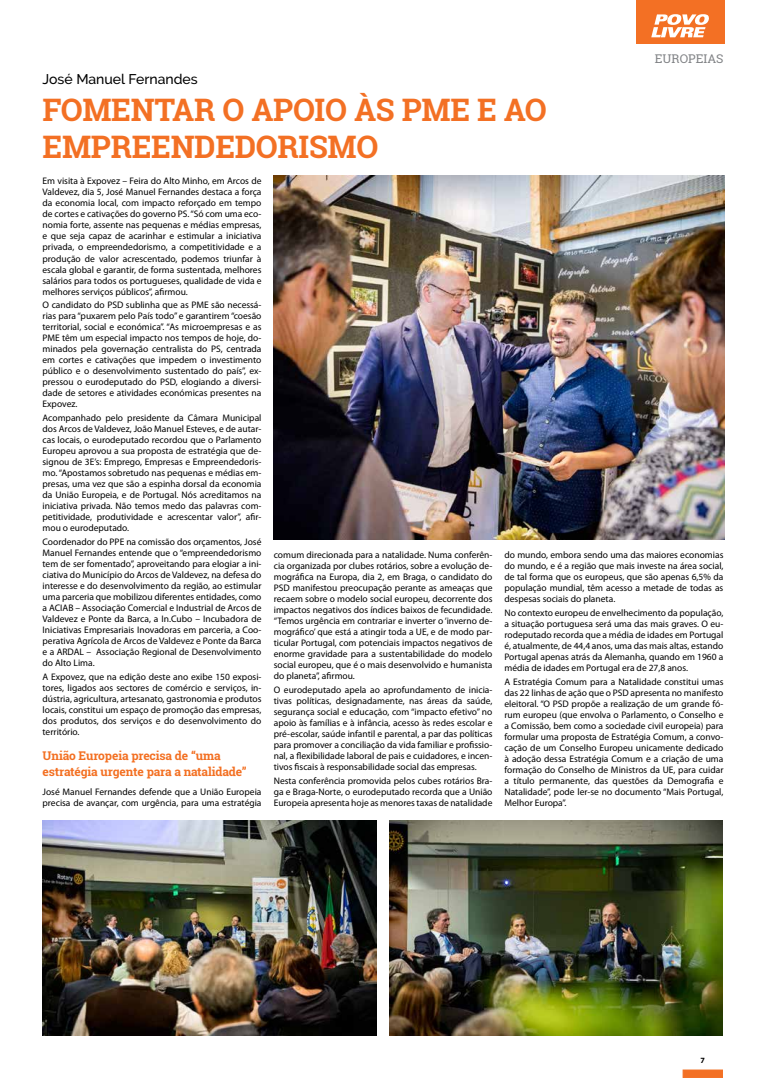
<style>
.page{position:relative;width:766px;height:1078px;background:#fff}
.page>*{position:absolute;margin:0;border:0;box-sizing:border-box;transform-origin:0 0}
.t1{font:700 31px/37.2px "Roboto Slab";letter-spacing:-.01em;color:#f37024}
.t2{font:500 14px "Raleway";color:#000}
.t3{font:700 12px/16px "Roboto Slab";letter-spacing:-.01em;color:#f36f21}
.t4{font:12px "Roboto Slab";color:#808285}
.t5{font:9.5px/11px "Myriad Pro";color:#000;text-align:justify}
.t6{font:700 8px "Myriad Pro";color:#000}
</style>
<div class="page">
<div style="left:682px;top:1069px;width:40px;height:8px;background:#f37024;border:1px solid #f37024"></div>
<img style="left:273px;top:175px;width:451px;height:364px">
<div style="left:635px;top:0;width:89px;height:44px;background:#f37024"></div>
<svg style="left:651px;top:14px;width:58px;height:23px"></svg>
<img style="left:43px;top:820px;width:334px;height:215px">
<img style="left:389px;top:820px;width:333px;height:215px">
<p class="t4" style="left:654px;top:51px;width:70px">EUROPEIAS</p>
<h2 class="t2" style="left:43px;top:71px;width:157px">José Manuel Fernandes</h2>
<h1 class="t1" style="left:43px;top:91px;width:505px">FOMENTAR O APOIO ÀS PME E AO<br>EMPREENDEDORISMO</h1>
<p class="t5" style="left:43px;top:175px;width:220px">Em visita à Expovez – Feira do Alto Minho, em Arcos de Valdevez, dia 5, José Manuel Fernandes destaca a força da economia local, com impacto reforçado em tempo de cortes e cativações do governo PS. “Só com uma eco&shy;nomia forte, assente nas pequenas e médias empresas, e que seja capaz de acarinhar e estimular a iniciativa privada, o empreendedorismo, a competitividade e a produção de valor acrescentado, podemos triunfar à escala global e garantir, de forma sustentada, melhores salários para todos os portugueses, qualidade de vida e melhores serviços públicos”, afirmou.</p>
<p class="t5" style="left:43px;top:299px;width:220px">O candidato do PSD sublinha que as PME são necessá&shy;rias para “puxarem pelo País todo” e garantirem “coesão territorial, social e económica”. “As microempresas e as PME têm um especial impacto nos tempos de hoje, do&shy;minados pela governação centralista do PS, centrada em cortes e cativações que impedem o investimento público e o desenvolvimento sustentado do país”, ex&shy;pressou o eurodeputado do PSD, elogiando a diversi&shy;dade de setores e atividades económicas presentes na Expovez.</p>
<p class="t5" style="left:43px;top:412px;width:220px">Acompanhado pelo presidente da Câmara Municipal dos Arcos de Valdevez, João Manuel Esteves, e de autar&shy;cas locais, o eurodeputado recordou que o Parlamento Europeu aprovou a sua proposta de estratégia que de&shy;signou de 3E’s: Emprego, Empresas e Empreendedoris&shy;mo. “Apostamos sobretudo nas pequenas e médias em&shy;presas, uma vez que são a espinha dorsal da economia da União Europeia, e de Portugal. Nós acreditamos na iniciativa privada. Não temos medo das palavras com&shy;petitividade, produtividade e acrescentar valor”, afir&shy;mou o eurodeputado.</p>
<p class="t5" style="left:43px;top:536px;width:220px">Coordenador do PPE na comissão dos orçamentos, José Manuel Fernandes entende que o “empreendedorismo tem de ser fomentado”, aproveitando para elogiar a ini&shy;ciativa do Município do Arcos de Valdevez, na defesa do interesse e do desenvolvimento da região, ao estimular uma parceria que mobilizou diferentes entidades, como a ACIAB – Associação Comercial e Industrial de Arcos de Valdevez e Ponte da Barca, a In.Cubo – Incubadora de Iniciativas Empresariais Inovadoras em parceria, a Coo&shy;perativa Agrícola de Arcos de Valdevez e Ponte da Barca e a ARDAL – Associação Regional de Desenvolvimento do Alto Lima.</p>
<p class="t5" style="left:43px;top:671px;width:220px">A Expovez, que na edição deste ano exibe 150 exposi&shy;tores, ligados aos sectores de comércio e serviços, in&shy;dústria, agricultura, artesanato, gastronomia e produtos locais, constitui um espaço de promoção das empresas, dos produtos, dos serviços e do desenvolvimento do território.</p>
<p class="t3" style="left:43px;top:747px;width:206px">União Europeia precisa de “uma estratégia urgente para a natalidade”</p>
<p class="t5" style="left:43px;top:786px;width:220px">José Manuel Fernandes defende que a União Europeia precisa de avançar, com urgência, para uma estratégia</p>
<p class="t5" style="left:274px;top:549px;width:220px">comum direcionada para a natalidade. Numa conferên&shy;cia organizada por clubes rotários, sobre a evolução de&shy;mográfica na Europa, dia 2, em Braga, o candidato do PSD manifestou preocupação perante as ameaças que recaem sobre o modelo social europeu, decorrente dos impactos negativos dos índices baixos de fecundidade. “Temos urgência em contrariar e inverter o ‘inverno de&shy;mográfico’ que está a atingir toda a UE, e de modo par&shy;ticular Portugal, com potenciais impactos negativos de enorme gravidade para a sustentabilidade do modelo social europeu, que é o mais desenvolvido e humanista do planeta”, afirmou.</p>
<p class="t5" style="left:274px;top:684px;width:220px">O eurodeputado apela ao aprofundamento de inicia&shy;tivas políticas, designadamente, nas áreas da saúde, segurança social e educação, com “impacto efetivo” no apoio às famílias e à infância, acesso às redes escolar e pré-escolar, saúde infantil e parental, a par das políticas para promover a conciliação da vida familiar e profissio&shy;nal, a flexibilidade laboral de pais e cuidadores, e incen&shy;tivos fiscais à responsabilidade social das empresas.</p>
<p class="t5" style="left:274px;top:774px;width:220px">Nesta conferência promovida pelos cubes rotários Bra&shy;ga e Braga-Norte, o eurodeputado recorda que a União Europeia apresenta hoje as menores taxas de natalidade</p>
<p class="t5" style="left:504px;top:549px;width:220px">do mundo, embora sendo uma das maiores economias do mundo, e é a região que mais investe na área social, de tal forma que os europeus, que são apenas 6,5% da população mundial, têm acesso a metade de todas as despesas sociais do planeta.</p>
<p class="t5" style="left:504px;top:607px;width:220px">No contexto europeu de envelhecimento da população, a situação portuguesa será uma das mais graves. O eu&shy;rodeputado recorda que a média de idades em Portugal é, atualmente, de 44,4 anos, uma das mais altas, estando Portugal apenas atrás da Alemanha, quando em 1960 a média de idades em Portugal era de 27,8 anos.</p>
<p class="t5" style="left:504px;top:675px;width:220px">A Estratégia Comum para a Natalidade constitui umas das 22 linhas de ação que o PSD apresenta no manifesto eleitoral. “O PSD propõe a realização de um grande fó&shy;rum europeu (que envolva o Parlamento, o Conselho e a Comissão, bem como a sociedade civil europeia) para formular uma proposta de Estratégia Comum, a convo&shy;cação de um Conselho Europeu unicamente dedicado à adoção dessa Estratégia Comum e a criação de uma formação do Conselho de Ministros da UE, para cuidar a título permanente, das questões da Demografia e Natalidade”, pode ler-se no documento “Mais Portugal, Melhor Europa”.</p>
<p class="t6" style="left:700px;top:1054px;width:6px">7</p>
</div>
